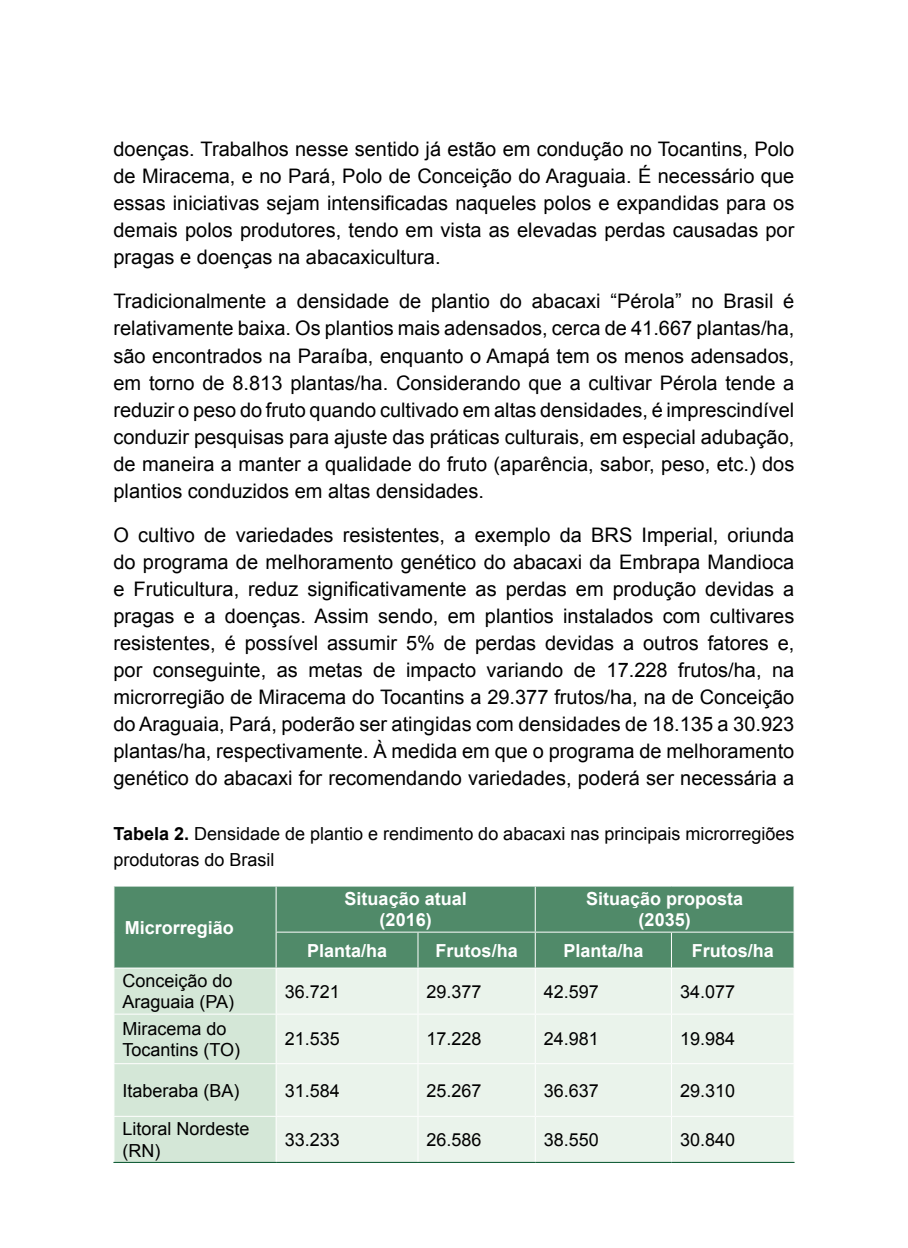
<style>
.page{position:relative;width:908px;height:1248px;background:#fff}
.page>*{position:absolute;margin:0;border:0;box-sizing:border-box;transform-origin:0 0}
.t1{font:20px/27px "Arial";color:#000;text-align:justify}
.t2{font:18px/21.6px "Arial";color:#000}
.t3{font:700 18px/21.6px "Arial";color:#fff;text-align:center}
.s1{font-weight:700}
</style>
<div class="page">
<div style="left:114px;top:886px;width:679px;height:81px;background:#508a69"></div>
<div style="left:114px;top:968px;width:161px;height:193px;background:#d4e7d7"></div>
<div style="left:277px;top:969px;width:516px;height:192px;background:#eaf3eb"></div>
<hr style="left:417px;top:968px;width:1px;height:45px;background:#fff">
<hr style="left:534px;top:968px;width:1px;height:45px;background:#fff">
<hr style="left:670px;top:968px;width:1px;height:45px;background:#fff">
<hr style="left:113px;top:1013px;width:163px;height:1px;background:#fff">
<hr style="left:276px;top:1013px;width:142px;height:1px;background:#fff">
<hr style="left:418px;top:1013px;width:117px;height:1px;background:#fff">
<hr style="left:417px;top:1014px;width:1px;height:49px;background:#fff">
<hr style="left:535px;top:1013px;width:136px;height:1px;background:#fff">
<hr style="left:534px;top:1014px;width:1px;height:49px;background:#fff">
<hr style="left:671px;top:1013px;width:123px;height:1px;background:#fff">
<hr style="left:670px;top:1014px;width:1px;height:49px;background:#fff">
<hr style="left:113px;top:1063px;width:163px;height:1px;background:#fff">
<hr style="left:276px;top:1063px;width:142px;height:1px;background:#fff">
<hr style="left:418px;top:1063px;width:117px;height:1px;background:#fff">
<hr style="left:417px;top:1064px;width:1px;height:51px;background:#fff">
<hr style="left:535px;top:1063px;width:136px;height:1px;background:#fff">
<hr style="left:534px;top:1064px;width:1px;height:51px;background:#fff">
<hr style="left:671px;top:1063px;width:123px;height:1px;background:#fff">
<hr style="left:670px;top:1064px;width:1px;height:51px;background:#fff">
<hr style="left:113px;top:1115px;width:163px;height:1px;background:#fff">
<hr style="left:276px;top:1115px;width:142px;height:1px;background:#fff">
<hr style="left:418px;top:1115px;width:117px;height:1px;background:#fff">
<hr style="left:417px;top:1116px;width:1px;height:45px;background:#fff">
<hr style="left:535px;top:1115px;width:136px;height:1px;background:#fff">
<hr style="left:534px;top:1116px;width:1px;height:45px;background:#fff">
<hr style="left:671px;top:1115px;width:123px;height:1px;background:#fff">
<hr style="left:670px;top:1116px;width:1px;height:45px;background:#fff">
<hr style="left:275px;top:886px;width:1px;height:45px;background:#fff">
<hr style="left:534px;top:886px;width:1px;height:45px;background:#fff">
<hr style="left:275px;top:931px;width:143px;height:1px;background:#fff">
<hr style="left:275px;top:932px;width:1px;height:35px;background:#fff">
<hr style="left:418px;top:931px;width:117px;height:1px;background:#fff">
<hr style="left:417px;top:932px;width:1px;height:35px;background:#fff">
<hr style="left:535px;top:931px;width:136px;height:1px;background:#fff">
<hr style="left:534px;top:932px;width:1px;height:35px;background:#fff">
<hr style="left:671px;top:931px;width:123px;height:1px;background:#fff">
<hr style="left:670px;top:932px;width:1px;height:35px;background:#fff">
<hr style="left:113px;top:1161px;width:163px;height:1px;background:#005129">
<hr style="left:276px;top:1161px;width:142px;height:1px;background:#005129">
<hr style="left:418px;top:1161px;width:117px;height:1px;background:#005129">
<hr style="left:535px;top:1161px;width:136px;height:1px;background:#005129">
<hr style="left:671px;top:1161px;width:123px;height:1px;background:#005129">
<p class="t1" style="left:113px;top:136px;width:682px">doenças. Trabalhos nesse sentido já estão em condução no Tocantins, Polo de Miracema, e no Pará, Polo de Conceição do Araguaia. É necessário que essas iniciativas sejam intensificadas naqueles polos e expandidas para os demais polos produtores, tendo em vista as elevadas perdas causadas por pragas e doenças na abacaxicultura.</p>
<p class="t1" style="left:113px;top:288px;width:682px">Tradicionalmente a densidade de plantio do abacaxi “Pérola” no Brasil é relativamente baixa. Os plantios mais adensados, cerca de 41.667 plantas/ha, são encontrados na Paraíba, enquanto o Amapá tem os menos adensados, em torno de 8.813 plantas/ha. Considerando que a cultivar Pérola tende a reduzir o peso do fruto quando cultivado em altas densidades, é imprescindível conduzir pesquisas para ajuste das práticas culturais, em especial adubação, de maneira a manter a qualidade do fruto (aparência, sabor, peso, etc.) dos plantios conduzidos em altas densidades.</p>
<p class="t1" style="left:113px;top:521px;width:682px">O cultivo de variedades resistentes, a exemplo da BRS Imperial, oriunda do programa de melhoramento genético do abacaxi da Embrapa Mandioca e Fruticultura, reduz significativamente as perdas em produção devidas a pragas e a doenças. Assim sendo, em plantios instalados com cultivares resistentes, é possível assumir 5% de perdas devidas a outros fatores e, por conseguinte, as metas de impacto variando de 17.228 frutos/ha, na microrregião de Miracema do Tocantins a 29.377 frutos/ha, na de Conceição do Araguaia, Pará, poderão ser atingidas com densidades de 18.135 a 30.923 plantas/ha, respectivamente. À medida em que o programa de melhoramento genético do abacaxi for recomendando variedades, poderá ser necessária a</p>
<p class="t2" style="left:113px;top:820px;width:682px;line-height:26.4px"><span class="s1">Tabela 2.</span> Densidade de plantio e rendimento do abacaxi nas principais microrregiões produtoras do Brasil</p>
<p class="t3" style="left:125px;top:916px;width:111px">Microrregião</p>
<p class="t3" style="left:344px;top:888px;width:124px">Situação atual (2016)</p>
<p class="t3" style="left:586px;top:888px;width:159px">Situação proposta (2035)</p>
<p class="t3" style="left:307px;top:940px;width:82px">Planta/ha</p>
<p class="t3" style="left:435px;top:940px;width:84px">Frutos/ha</p>
<p class="t3" style="left:563px;top:940px;width:82px">Planta/ha</p>
<p class="t3" style="left:691px;top:940px;width:84px">Frutos/ha</p>
<p class="t2" style="left:122px;top:969px;width:113px">Conceição do<br>Araguaia (PA)</p>
<p class="t2" style="left:284px;top:980px;width:57px">36.721</p>
<p class="t2" style="left:426px;top:980px;width:57px">29.377</p>
<p class="t2" style="left:543px;top:980px;width:57px">42.597</p>
<p class="t2" style="left:679px;top:980px;width:57px">34.077</p>
<p class="t2" style="left:122px;top:1017px;width:119px">Miracema do<br>Tocantins (TO)</p>
<p class="t2" style="left:284px;top:1028px;width:57px">21.535</p>
<p class="t2" style="left:426px;top:1028px;width:57px">17.228</p>
<p class="t2" style="left:543px;top:1028px;width:57px">24.981</p>
<p class="t2" style="left:679px;top:1028px;width:57px">19.984</p>
<p class="t2" style="left:122px;top:1079px;width:119px">Itaberaba (BA)</p>
<p class="t2" style="left:284px;top:1079px;width:57px">31.584</p>
<p class="t2" style="left:426px;top:1079px;width:57px">25.267</p>
<p class="t2" style="left:543px;top:1079px;width:57px">36.637</p>
<p class="t2" style="left:679px;top:1079px;width:57px">29.310</p>
<p class="t2" style="left:122px;top:1118px;width:129px">Litoral Nordeste (RN)</p>
<p class="t2" style="left:284px;top:1128px;width:57px">33.233</p>
<p class="t2" style="left:426px;top:1128px;width:57px">26.586</p>
<p class="t2" style="left:543px;top:1128px;width:57px">38.550</p>
<p class="t2" style="left:679px;top:1128px;width:57px">30.840</p>
</div>
